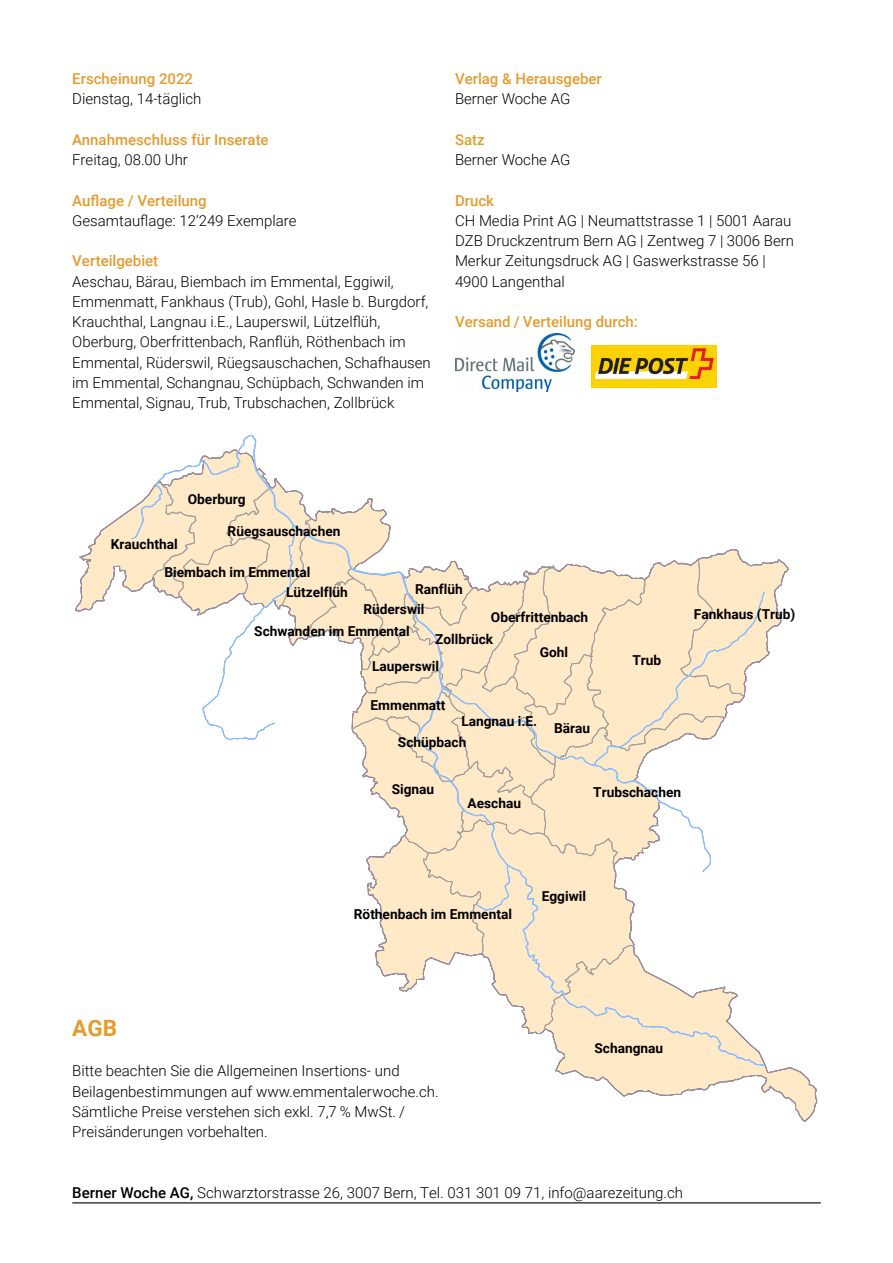
<style>
.page{position:relative;width:893px;height:1263px;background:#fff}
.page>*{position:absolute;margin:0;border:0;box-sizing:border-box;transform-origin:0 0}
.t1{font:700 22.5px "Roboto";color:#e49c2f}
.t2{font:300 15px/20.2px "Roboto";color:#000}
.t3{font:500 15px "Roboto";color:#e49c2f}
.t4{font:700 13.65px/21.5px "Roboto";color:#000}
.s1{font-weight:500}
</style>
<div class="page">
<hr style="left:72px;top:1202px;width:749px;height:1px;background:#000">
<img style="left:591px;top:345px;width:125px;height:43px">
<img style="left:455px;top:333px;width:120px;height:58px">
<svg style="left:75px;top:435px;width:743px;height:687px"></svg>
<p class="t3" style="left:72px;top:68px;width:122px">Erscheinung 2022</p>
<p class="t2" style="left:72px;top:88px;width:131px">Dienstag, 14-täglich</p>
<p class="t3" style="left:72px;top:129px;width:198px">Annahmeschluss für Inserate</p>
<p class="t2" style="left:72px;top:149px;width:117px">Freitag, 08.00 Uhr</p>
<p class="t3" style="left:72px;top:190px;width:136px">Auflage / Verteilung</p>
<p class="t2" style="left:72px;top:210px;width:226px">Gesamtauflage: 12‘249 Exemplare</p>
<p class="t3" style="left:72px;top:250px;width:87px">Verteilgebiet</p>
<p class="t2" style="left:72px;top:271px;width:360px">Aeschau, Bärau, Biembach im Emmental, Eggiwil, Emmenmatt, Fankhaus (Trub), Gohl, Hasle b. Burgdorf, Krauchthal, Langnau i.E., Lauperswil, Lützelflüh, Oberburg, Oberfrittenbach, Ranflüh, Röthenbach im Emmental, Rüderswil, Rüegsauschachen, Schafhausen im Emmental, Schangnau, Schüpbach, Schwanden im Emmental, Signau, Trub, Trubschachen, Zollbrück</p>
<p class="t3" style="left:455px;top:68px;width:148px">Verlag &amp; Herausgeber</p>
<p class="t2" style="left:455px;top:88px;width:117px">Berner Woche AG</p>
<p class="t3" style="left:455px;top:129px;width:31px">Satz</p>
<p class="t2" style="left:455px;top:149px;width:117px">Berner Woche AG</p>
<p class="t3" style="left:455px;top:190px;width:41px">Druck</p>
<p class="t2" style="left:455px;top:210px;width:341px">CH Media Print AG | Neumattstrasse 1 | 5001 Aarau DZB Druckzentrum Bern AG | Zentweg 7 | 3006 Bern Merkur Zeitungsdruck AG | Gaswerkstrasse 56 | 4900 Langenthal</p>
<p class="t3" style="left:455px;top:311px;width:184px">Versand / Verteilung durch:</p>
<p class="t4" style="left:188px;top:488px;width:59px">Oberburg</p>
<p class="t4" style="left:228px;top:520px;width:114px">Rüegsauschachen</p>
<p class="t4" style="left:165px;top:561px;width:147px">Biembach im Emmental</p>
<p class="t4" style="left:111px;top:533px;width:68px">Krauchthal</p>
<p class="t4" style="left:415px;top:577px;width:49px">Ranflüh</p>
<p class="t4" style="left:435px;top:627px;width:60px">Zollbrück</p>
<p class="t4" style="left:286px;top:581px;width:63px">Lützelflüh</p>
<p class="t4" style="left:363px;top:598px;width:62px">Rüderswil</p>
<p class="t4" style="left:491px;top:606px;width:99px">Oberfrittenbach</p>
<p class="t4" style="left:254px;top:620px;width:157px">Schwanden im Emmental</p>
<p class="t4" style="left:372px;top:655px;width:68px">Lauperswil</p>
<p class="t4" style="left:371px;top:693px;width:76px">Emmenmatt</p>
<p class="t4" style="left:540px;top:640px;width:30px">Gohl</p>
<p class="t4" style="left:398px;top:710px;width:141px;text-indent:63px">Langnau i.E.<br>Schüpbach</p>
<p class="t4" style="left:554px;top:717px;width:38px">Bärau</p>
<p class="t4" style="left:632px;top:648px;width:30px">Trub</p>
<p class="t4" style="left:392px;top:778px;width:44px">Signau</p>
<p class="t4" style="left:468px;top:792px;width:55px">Aeschau</p>
<p class="t4" style="left:593px;top:781px;width:89px">Trubschachen</p>
<p class="t4" style="left:694px;top:603px;width:103px">Fankhaus (Trub)</p>
<p class="t4" style="left:354px;top:903px;width:160px">Röthenbach im Emmental</p>
<p class="t4" style="left:542px;top:884px;width:46px">Eggiwil</p>
<h1 class="t1" style="left:72px;top:1012px;width:46px">AGB</h1>
<p class="t2" style="left:72px;top:1060px;width:368px">Bitte beachten Sie die Allgemeinen Insertions- und Beilagenbestimmungen auf www.emmentalerwoche.ch.<br>Sämtliche Preise verstehen sich exkl. 7,7 % MwSt. / Preisänderungen vorbehalten.</p>
<p class="t4" style="left:594px;top:1037px;width:70px">Schangnau</p>
<p class="t2" style="left:72px;top:1182px;width:612px"><span class="s1">Berner Woche AG,</span> Schwarztorstrasse 26, 3007 Bern, Tel. 031 301 09 71, info@aarezeitung.ch</p>
</div>
